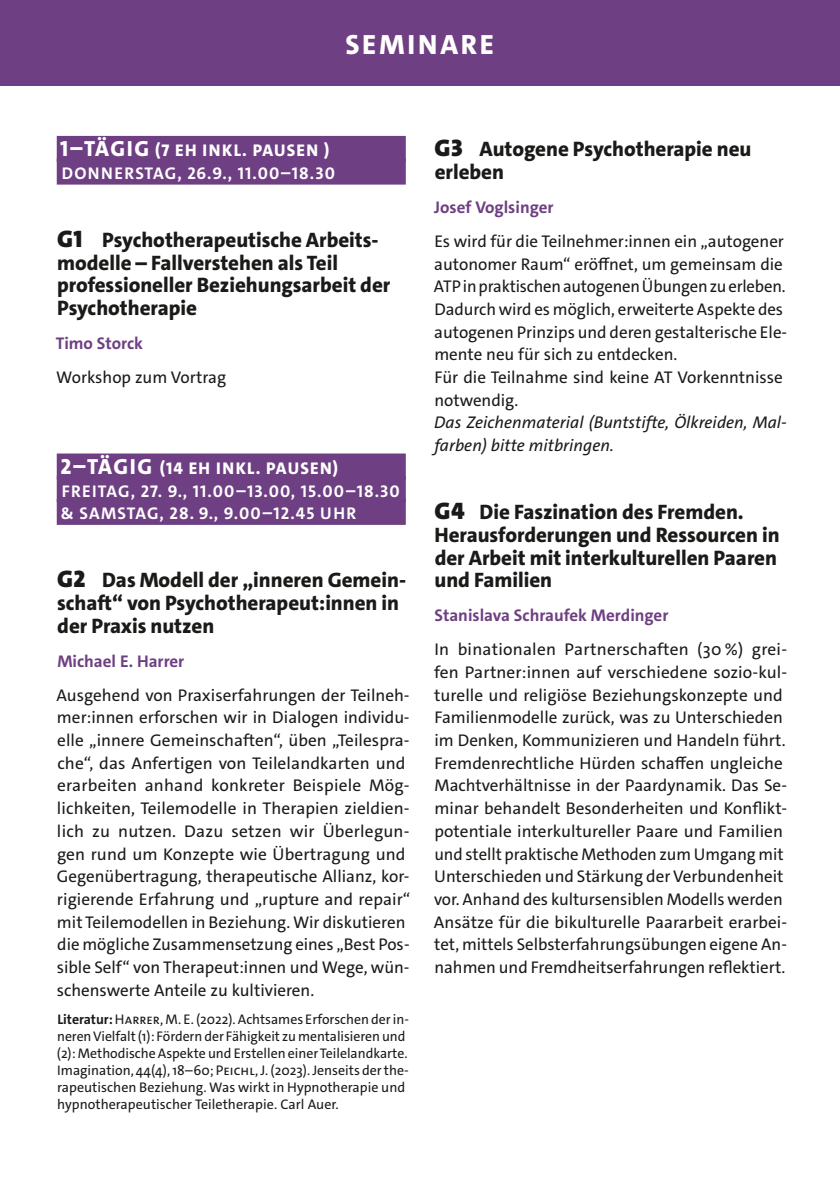
<style>
.page{position:relative;width:840px;height:1191px;background:#fff}
.page>*{position:absolute;margin:0;border:0;box-sizing:border-box;transform-origin:0 0}
.t1{font:800 28px "The Sans";letter-spacing:.1em;color:#fff}
.t2{font:800 21px/22.6px "The Sans";color:#1a1a18}
.t3{font:17px/22.6px "The Sans";color:#1a1a18}
.t4{font:700 17px/22.6px "The Sans";letter-spacing:.06em;color:#fff}
.t5{font:700 17px "The Sans";color:#6e3f82}
.t6{font:italic 17px/22.6px "The Sans";color:#1a1a18}
.t7{font:14px/17px "The Sans";color:#1a1a18}
.s1{font-weight:800;font-size:22px}
.s2{font-weight:800}
.s3{font-weight:900;font-size:24px}
.s4{font-weight:700}
</style>
<div class="page">
<div style="left:0;top:0;width:839px;height:85px;background:#6e3f82"></div>
<div style="left:57px;top:136px;width:348px;height:26px;background:#6e3f82"></div>
<div style="left:57px;top:159px;width:348px;height:26px;background:#6e3f82"></div>
<div style="left:57px;top:453px;width:348px;height:26px;background:#6e3f82"></div>
<div style="left:57px;top:476px;width:348px;height:26px;background:#6e3f82"></div>
<div style="left:57px;top:499px;width:348px;height:26px;background:#6e3f82"></div>
<h1 class="t1" style="left:345px;top:26px;width:150px">SEMINARE</h1>
<p class="t4" style="left:60px;top:139px;width:276px"><span class="s1">1–TÄGIG</span> <span class="s2">(7 EH INKL. PAUSEN )<br></span>DONNERSTAG, 26.9., 11.00–18.30</p>
<p class="t2" style="left:57px;top:229px;width:334px"><span class="s3">G1</span> Psychotherapeutische Arbeits&shy;modelle – Fallverstehen als Teil professioneller Beziehungsarbeit der<br>Psychotherapie</p>
<p class="t5" style="left:56px;top:332px;width:89px">Timo Storck</p>
<p class="t3" style="left:56px;top:366px;width:171px">Workshop zum Vortrag</p>
<p class="t4" style="left:61px;top:457px;width:340px"><span class="s1">2–TÄGIG</span> <span class="s2">(14 EH INKL. PAUSEN)<br></span>FREITAG, 27. 9., 11.00–13.00, 15.00–18.30 &amp; SAMSTAG, 28. 9., 9.00–12.45 UHR</p>
<p class="t2" style="left:57px;top:569px;width:350px"><span class="s3">G2</span> Das Modell der „inneren Gemein&shy;schaft“ von Psychotherapeut:innen in der Praxis nutzen</p>
<p class="t5" style="left:57px;top:650px;width:128px">Michael E. Harrer</p>
<p class="t3" style="left:56px;top:684px;width:355px">Ausgehend von Praxiserfahrungen der Teilneh&shy;mer:innen erforschen wir in Dialogen individu&shy;elle „innere Gemeinschaften“, üben „Teilespra&shy;che“, das Anfertigen von Teilelandkarten und erarbeiten anhand konkreter Beispiele Mög&shy;lichkeiten, Teilemodelle in Therapien zieldien&shy;lich zu nutzen. Dazu setzen wir Überlegun&shy;gen rund um Konzepte wie Übertragung und Gegenübertragung, therapeutische Allianz, kor&shy;rigierende Erfahrung und „rupture and repair“ mit Teilemodellen in Beziehung. Wir diskutieren die mögliche Zusammensetzung eines „Best Pos&shy;sible Self“ von Therapeut:innen und Wege, wün&shy;schenswerte Anteile zu kultivieren.</p>
<p class="t7" style="left:57px;top:1010px;width:353px"><span class="s4">Literatur:</span> Harrer, M. E. (2022). Achtsames Erforschen der in&shy;neren Vielfalt (1): Fördern der Fähigkeit zu mentalisieren und (2): Methodische Aspekte und Erstellen einer Teilelandkarte.<br>Imagination, 44(4), 18–60; Peichl, J. (2023). Jenseits der the&shy;rapeutischen Beziehung. Was wirkt in Hypnotherapie und hypnotherapeutischer Teiletherapie. Carl Auer.</p>
<p class="t2" style="left:434px;top:138px;width:318px"><span class="s3">G3</span> Autogene Psychotherapie neu erleben</p>
<p class="t5" style="left:434px;top:196px;width:121px">Josef Voglsinger</p>
<p class="t3" style="left:433px;top:230px;width:354px">Es wird für die Teilnehmer:innen ein „autogener autonomer Raum“ eröffnet, um gemeinsam die ATP in praktischen autogenen Übungen zu erleben.<br>Dadurch wird es möglich, erweiterte Aspekte des autogenen Prinzips und deren gestalterische Ele&shy;mente neu für sich zu entdecken.<br>Für die Teilnahme sind keine AT Vorkenntnisse notwendig.</p>
<p class="t6" style="left:434px;top:411px;width:354px">Das Zeichenmaterial (Buntstifte, Ölkreiden, Mal&shy;farben) bitte mitbringen.</p>
<p class="t2" style="left:434px;top:501px;width:346px"><span class="s3">G4</span> Die Faszination des Fremden.<br>Herausforderungen und Ressourcen in der Arbeit mit interkulturellen Paaren und Familien</p>
<p class="t5" style="left:434px;top:604px;width:235px">Stanislava Schraufek Merdinger</p>
<p class="t3" style="left:433px;top:638px;width:354px">In binationalen Partnerschaften (30 %) grei&shy;fen Partner:innen auf verschiedene sozio-kul&shy;turelle und religiöse Beziehungskonzepte und Familienmodelle zurück, was zu Unterschieden im Denken, Kommunizieren und Handeln führt.<br>Fremdenrechtliche Hürden schaffen ungleiche Machtverhältnisse in der Paardynamik. Das Se&shy;minar behandelt Besonderheiten und Konflikt&shy;potentiale interkultureller Paare und Familien und stellt praktische Methoden zum Umgang mit Unterschieden und Stärkung der Verbundenheit vor. Anhand des kultursensiblen Modells werden Ansätze für die bikulturelle Paararbeit erarbei&shy;tet, mittels Selbsterfahrungsübungen eigene An&shy;nahmen und Fremdheitserfahrungen reflektiert.</p>
</div>
